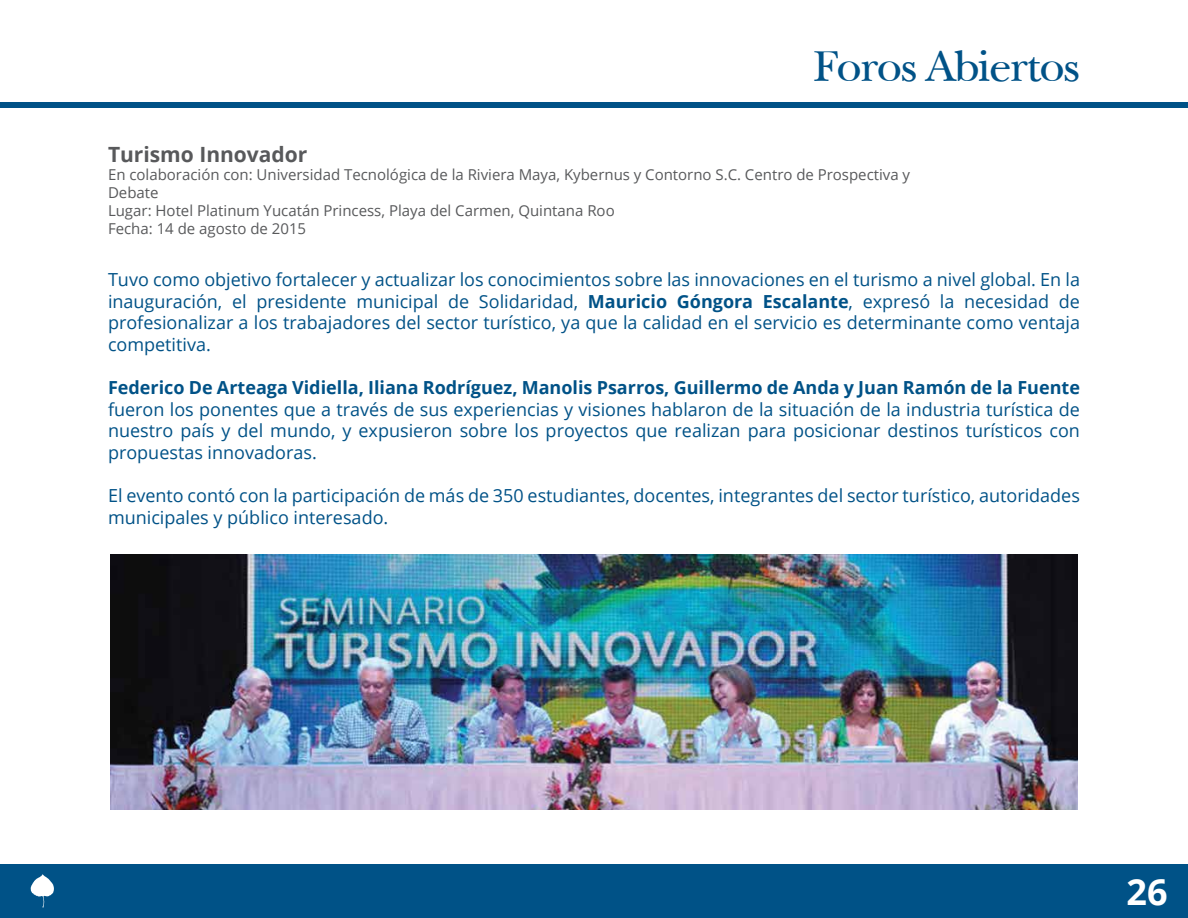
<style>
.page{position:relative;width:1188px;height:918px;background:#fff}
.page>*{position:absolute;margin:0;border:0;box-sizing:border-box;transform-origin:0 0}
.t1{font:45px "New Baskerville";letter-spacing:-.025em;color:#005287}
.t2{font:700 36px "Open Sans";color:#fff}
.t3{font:700 21px "Open Sans";color:#58595b}
.t4{font:18px/21.6px "Open Sans";color:#005287;text-align:justify}
.t5{font:700 18px "Open Sans";color:#005287}
.t6{font:15px/18px "Open Sans";color:#58595b}
.s1{font-weight:700}
</style>
<div class="page">
<img style="left:111px;top:554px;width:966px;height:256px">
<div style="left:0;top:864px;width:1188px;height:54px;background:#005287"></div>
<svg style="left:30px;top:874px;width:24px;height:34px"></svg>
<div style="left:0;top:103px;width:1188px;height:5px;background:#005287"></div>
<h1 class="t1" style="left:814px;top:38px;width:267px">Foros Abiertos</h1>
<p class="t3" style="left:108px;top:139px;width:201px">Turismo Innovador</p>
<p class="t6" style="left:108px;top:165px;width:804px">En colaboración con: Universidad Tecnológica de la Riviera Maya, Kybernus y Contorno S.C. Centro de Prospectiva y Debate<br>Lugar: Hotel Platinum Yucatán Princess, Playa del Carmen, Quintana Roo<br>Fecha: 14 de agosto de 2015</p>
<p class="t4" style="left:108px;top:268px;width:974px">Tuvo como objetivo fortalecer y actualizar los conocimientos sobre las innovaciones en el turismo a nivel global. En la inauguración, el presidente municipal de Solidaridad, <span class="s1">Mauricio Góngora Escalante</span>, expresó la necesidad de profesionalizar a los trabajadores del sector turístico, ya que la calidad en el servicio es determinante como ventaja competitiva.</p>
<p class="t5" style="left:108px;top:375px;width:974px">Federico De Arteaga Vidiella, Iliana Rodríguez, Manolis Psarros, Guillermo de Anda y Juan Ramón de la Fuente</p>
<p class="t4" style="left:108px;top:398px;width:974px">fueron los ponentes que a través de sus experiencias y visiones hablaron de la situación de la industria turística de nuestro país y del mundo, y expusieron sobre los proyectos que realizan para posicionar destinos turísticos con propuestas innovadoras.</p>
<p class="t4" style="left:108px;top:484px;width:974px">El evento contó con la participación de más de 350 estudiantes, docentes, integrantes del sector turístico, autoridades municipales y público interesado.</p>
<h2 class="t2" style="left:1126px;top:866px;width:43px">26</h2>
</div>
